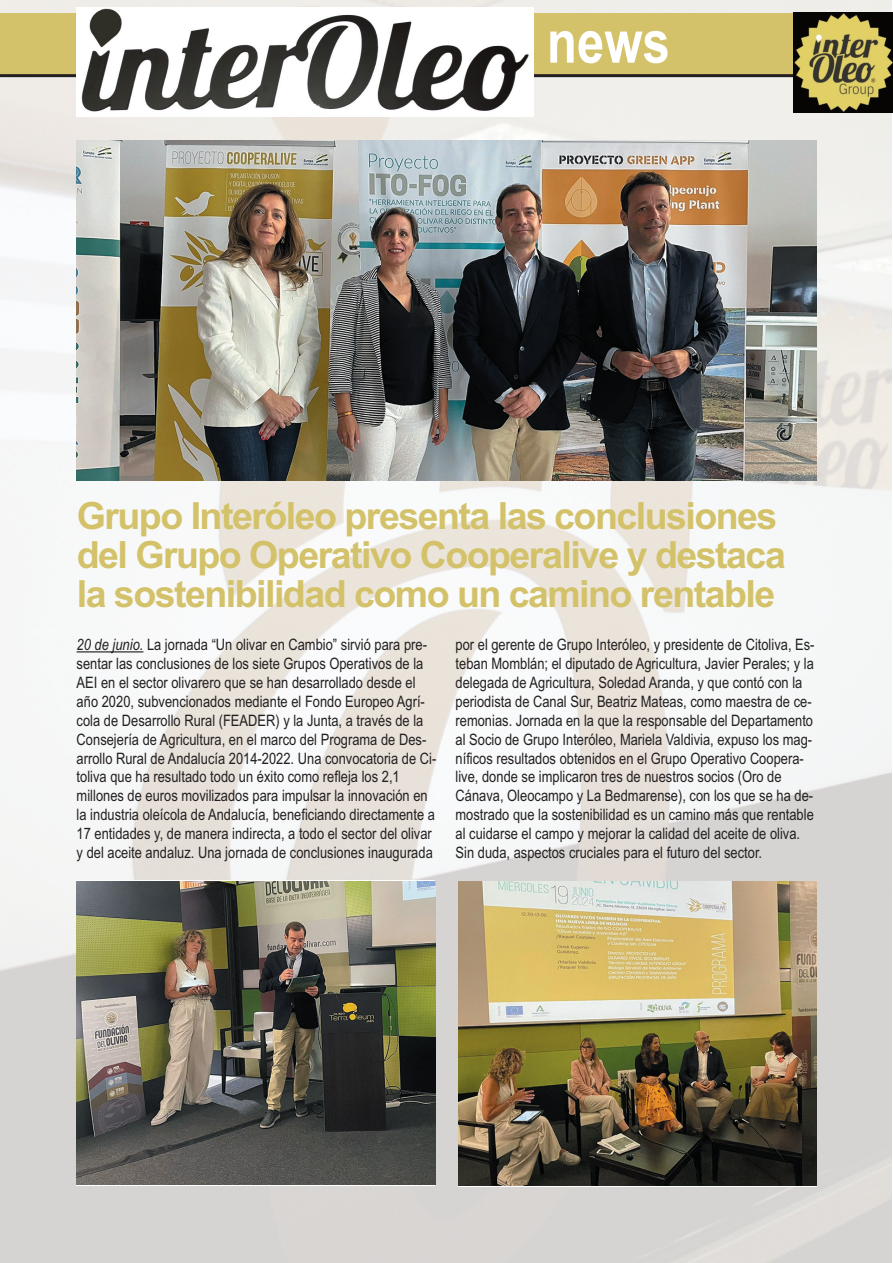
<style>
.page{position:relative;width:893px;height:1263px;background:#fff}
.page>*{position:absolute;margin:0;border:0;box-sizing:border-box;transform-origin:0 0}
.t1{font:700 60px "Arial Narrow";color:#fff}
.t2{font:700 37.5px/39px "Arial";letter-spacing:-.04em;color:#d3c269}
.t3{font:15.75px/18.9px "Arial Narrow";color:#231f20}
.s1{font-style:italic}
</style>
<div class="page">
<img style="left:1px;top:0;width:891px;height:1262px">
<div style="left:0;top:13px;width:817px;height:63px;background:#d3c269"></div>
<hr style="left:0;top:74px;width:815px;height:3px;background:#231f20">
<img style="left:793px;top:12px;width:100px;height:100px">
<img style="left:77px;top:8px;width:456px;height:108px">
<img style="left:77px;top:140px;width:739px;height:340px">
<hr style="left:77px;top:651px;width:66px;height:1px;background:#231f20">
<img style="left:77px;top:881px;width:358px;height:304px">
<img style="left:458px;top:882px;width:359px;height:303px">
<h1 class="t1" style="left:547px;top:7px;width:125px">news</h1>
<h2 class="t2" style="left:77px;top:497px;width:710px">Grupo Interóleo presenta las conclusiones del Grupo Operativo Cooperalive y destaca la sostenibilidad como un camino rentable</h2>
<p class="t3" style="left:77px;top:635px;width:361px"><span class="s1">20 de junio.</span> La jornada “Un olivar en Cambio” sirvió para pre&shy;sentar las conclusiones de los siete Grupos Operativos de la AEI en el sector olivarero que se han desarrollado desde el año 2020, subvencionados mediante el Fondo Europeo Agrí&shy;cola de Desarrollo Rural (FEADER) y la Junta, a través de la Consejería de Agricultura, en el marco del Programa de Des&shy;arrollo Rural de Andalucía 2014-2022. Una convocatoria de Ci&shy;toliva que ha resultado todo un éxito como refleja los 2,1 millones de euros movilizados para impulsar la innovación en la industria oleícola de Andalucía, beneficiando directamente a 17 entidades y, de manera indirecta, a todo el sector del olivar y del aceite andaluz. Una jornada de conclusiones inaugurada</p>
<p class="t3" style="left:456px;top:635px;width:361px">por el gerente de Grupo Interóleo, y presidente de Citoliva, Es&shy;teban Momblán; el diputado de Agricultura, Javier Perales; y la delegada de Agricultura, Soledad Aranda, y que contó con la periodista de Canal Sur, Beatriz Mateas, como maestra de ce&shy;remonias. Jornada en la que la responsable del Departamento al Socio de Grupo Interóleo, Mariela Valdivia, expuso los mag&shy;níficos resultados obtenidos en el Grupo Operativo Coopera&shy;live, donde se implicaron tres de nuestros socios (Oro de Cánava, Oleocampo y La Bedmarense), con los que se ha de&shy;mostrado que la sostenibilidad es un camino más que rentable al cuidarse el campo y mejorar la calidad del aceite de oliva.<br>Sin duda, aspectos cruciales para el futuro del sector.</p>
</div>
